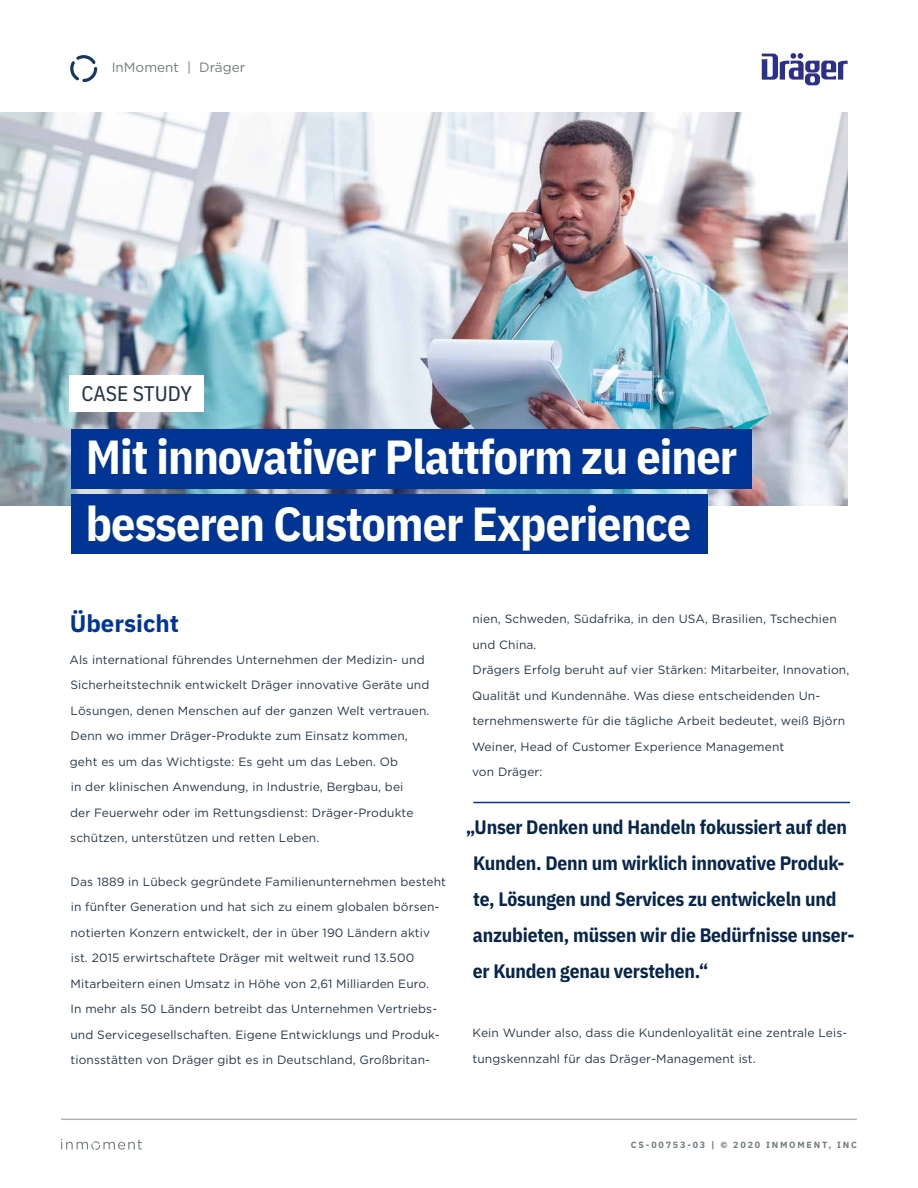
<style>
.page{position:relative;width:918px;height:1188px;background:#fff}
.page>*{position:absolute;margin:0;border:0;box-sizing:border-box;transform-origin:0 0}
.t1{font:700 48px/67.1px "IBM Plex Sans Cond";letter-spacing:-.02em;color:#fff}
.t2{font:700 24px "IBM Plex Sans";color:#003595}
.t3{font:21.15px "IBM Plex Sans Cond Text";color:#263746}
.t4{font:700 19.5px/36px "IBM Plex Sans Cond";letter-spacing:-.01em;color:#08254b}
.t5{font:13.5px "Gotham";color:#717c7d}
.t6{font:12px/25.5px "Gotham";letter-spacing:.01em;color:#263746}
.t7{font:700 9px "IBM Plex Sans";letter-spacing:.2em;color:#717d7c}
</style>
<div class="page">
<svg style="left:61px;top:1139px;width:81px;height:11px"></svg>
<hr style="left:61px;top:1119px;width:796px;height:1px;background:#b3b4b3">
<img style="left:0;top:112px;width:847px;height:394px">
<svg style="left:70px;top:55px;width:27px;height:27px"></svg>
<div style="left:71px;top:429px;width:681px;height:59px;background:#003595"></div>
<div style="left:71px;top:494px;width:637px;height:60px;background:#003595"></div>
<div style="left:70px;top:375px;width:134px;height:37px;background:#fff"></div>
<svg style="left:762px;top:53px;width:85px;height:32px"></svg>
<hr style="left:473px;top:802px;width:377px;height:1px;background:#003595">
<p class="t5" style="left:112px;top:59px;width:135px">InMoment | Dräger</p>
<h3 class="t3" style="left:82px;top:377px;width:112px">CASE STUDY</h3>
<h1 class="t1" style="left:86px;top:420px;width:653px">Mit innovativer Plattform zu einer besseren Customer Experience</h1>
<h2 class="t2" style="left:70px;top:605px;width:111px">Übersicht</h2>
<p class="t6" style="left:69px;top:646px;width:362px">Als international führendes Unternehmen der Medizin- und Sicherheitstechnik entwickelt Dräger innovative Geräte und Lösungen, denen Menschen auf der ganzen Welt vertrauen.<br>Denn wo immer Dräger-Produkte zum Einsatz kommen, geht es um das Wichtigste: Es geht um das Leben. Ob<br>in der klinischen Anwendung, in Industrie, Bergbau, bei<br>der Feuerwehr oder im Rettungsdienst: Dräger-Produkte schützen, unterstützen und retten Leben.</p>
<p class="t6" style="left:70px;top:868px;width:377px">Das 1889 in Lübeck gegründete Familienunternehmen besteht in fünfter Generation und hat sich zu einem globalen börsen&shy;notierten Konzern entwickelt, der in über 190 Ländern aktiv ist. 2015 erwirtschaftete Dräger mit weltweit rund 13.500<br>Mitarbeitern einen Umsatz in Höhe von 2,61 Milliarden Euro.<br>In mehr als 50 Ländern betreibt das Unternehmen Vertriebs&shy;und Servicegesellschaften. Eigene Entwicklungs und Produk&shy;tionsstätten von Dräger gibt es in Deutschland, Großbritan-</p>
<p class="t6" style="left:472px;top:606px;width:379px">nien, Schweden, Südafrika, in den USA, Brasilien, Tschechien und China.<br>Drägers Erfolg beruht auf vier Stärken: Mitarbeiter, Innovation, Qualität und Kundennähe. Was diese entscheidenden Un&shy;ternehmenswerte für die tägliche Arbeit bedeutet, weiß Björn Weiner, Head of Customer Experience Management<br>von Dräger:</p>
<h3 class="t4" style="left:473px;top:808px;width:383px;text-indent:-7px">„Unser Denken und Handeln fokussiert auf den Kunden. Denn um wirklich innovative Produk&shy;te, Lösungen und Services zu entwickeln und anzubieten, müssen wir die Bedürfnisse unser&shy;er Kunden genau verstehen.“</h3>
<p class="t6" style="left:473px;top:1020px;width:376px">Kein Wunder also, dass die Kundenloyalität eine zentrale Leis&shy;tungskennzahl für das Dräger-Management ist.</p>
<p class="t7" style="left:631px;top:1138px;width:228px">CS-00753-03 | © 2020 INMOMENT, INC</p>
</div>
